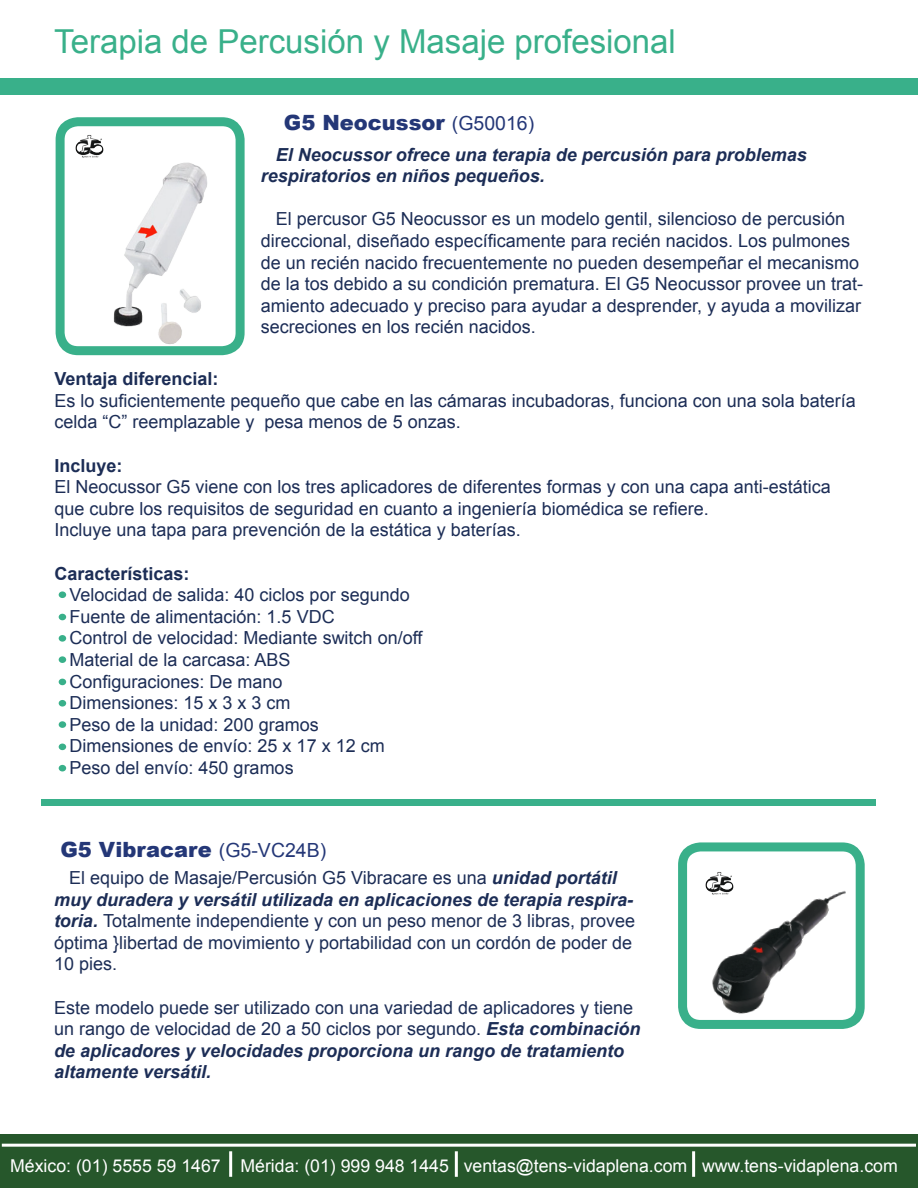
<style>
.page{position:relative;width:918px;height:1188px;background:#fff}
.page>*{position:absolute;margin:0;border:0;box-sizing:border-box;transform-origin:0 0}
.t1{font:33px "Arial";color:#39b08a}
.t2{font:900 21px "Arial";color:#243777}
.t3{font:18px/21.6px "Arial";color:#1c2d56}
.t4{font:italic 700 18px/21.6px "Arial";color:#1c2d56}
.t5{font:700 18px "Arial";color:#1c2d56}
.t6{font:17.7px "Arial";color:#fff}
.s1{font-weight:400;font-size:19.5px}
.s2{font-weight:700;font-style:italic}
</style>
<div class="page">
<div style="left:0;top:78px;width:918px;height:16px;background:#39b08a"></div>
<div style="left:0;top:1134px;width:918px;height:54px;background:#26572b"></div>
<hr style="left:229px;top:1151px;width:3px;height:26px;background:#fff">
<hr style="left:455px;top:1151px;width:3px;height:26px;background:#fff">
<hr style="left:692px;top:1151px;width:3px;height:26px;background:#fff">
<hr style="left:2px;top:1144px;width:914px;height:3px;background:#fff">
<div style="left:678px;top:842px;width:187px;height:187px;border:9px solid #39b08a;border-radius:18px"></div>
<div style="left:59px;top:591px;width:7px;height:7px;background:#39b08a;border-radius:50%"></div>
<div style="left:59px;top:656px;width:7px;height:7px;background:#39b08a;border-radius:50%"></div>
<div style="left:59px;top:721px;width:7px;height:7px;background:#39b08a;border-radius:50%"></div>
<div style="left:59px;top:614px;width:7px;height:6px;background:#39b08a;border-radius:50%"></div>
<div style="left:59px;top:679px;width:7px;height:6px;background:#39b08a;border-radius:50%"></div>
<div style="left:59px;top:744px;width:7px;height:6px;background:#39b08a;border-radius:50%"></div>
<div style="left:59px;top:635px;width:7px;height:7px;background:#39b08a;border-radius:50%"></div>
<div style="left:59px;top:700px;width:7px;height:7px;background:#39b08a;border-radius:50%"></div>
<div style="left:59px;top:765px;width:7px;height:6px;background:#39b08a;border-radius:50%"></div>
<div style="left:56px;top:117px;width:189px;height:238px;border:9px solid #39b08a;border-radius:18px"></div>
<img style="left:696px;top:885px;width:169px;height:137px">
<img style="left:108px;top:162px;width:104px;height:188px">
<img style="left:703px;top:872px;width:31px;height:24px">
<img style="left:75px;top:135px;width:29px;height:23px">
<div style="left:42px;top:799px;width:834px;height:7px;background:#39b08a"></div>
<h1 class="t1" style="left:54px;top:20px;width:623px">Terapia de Percusión y Masaje profesional</h1>
<p class="t2" style="left:284px;top:107px;width:252px">G5 Neocussor <span class="s1">(G50016)</span></p>
<p class="t4" style="left:261px;top:144px;width:548px;text-indent:15px">El Neocussor ofrece una terapia de percusión para problemas respiratorios en niños pequeños.</p>
<p class="t3" style="left:261px;top:209px;width:604px;text-indent:15px">El percusor G5 Neocussor es un modelo gentil, silencioso de percusión direccional, diseñado específicamente para recién nacidos. Los pulmones de un recién nacido frecuentemente no pueden desempeñar el mecanismo de la tos debido a su condición prematura. El G5 Neocussor provee un trat&shy;amiento adecuado y preciso para ayudar a desprender, y ayuda a movilizar secreciones en los recién nacidos.</p>
<p class="t5" style="left:55px;top:367px;width:166px">Ventaja diferencial:</p>
<p class="t3" style="left:55px;top:390px;width:803px">Es lo suficientemente pequeño que cabe en las cámaras incubadoras, funciona con una sola batería celda “C” reemplazable y pesa menos de 5 onzas.</p>
<p class="t5" style="left:55px;top:453px;width:70px">Incluye:</p>
<p class="t3" style="left:55px;top:476px;width:778px">El Neocussor G5 viene con los tres aplicadores de diferentes formas y con una capa anti-estática que cubre los requisitos de seguridad en cuanto a ingeniería biomédica se refiere.<br>Incluye una tapa para prevención de la estática y baterías.</p>
<p class="t5" style="left:55px;top:561px;width:137px">Características:</p>
<p class="t3" style="left:70px;top:584px;width:354px">Velocidad de salida: 40 ciclos por segundo<br>Fuente de alimentación: 1.5 VDC<br>Control de velocidad: Mediante switch on/off<br>Material de la carcasa: ABS<br>Configuraciones: De mano<br>Dimensiones: 15 x 3 x 3 cm<br>Peso de la unidad: 200 gramos<br>Dimensiones de envío: 25 x 17 x 12 cm<br>Peso del envío: 450 gramos</p>
<p class="t2" style="left:60px;top:835px;width:267px">G5 Vibracare <span class="s1">(G5-VC24B)</span></p>
<p class="t3" style="left:54px;top:867px;width:583px;text-indent:15px">El equipo de Masaje/Percusión G5 Vibracare es una <span class="s2">unidad portátil muy duradera y versátil utilizada en aplicaciones de terapia respira&shy;toria.</span> Totalmente independiente y con un peso menor de 3 libras, provee óptima }libertad de movimiento y portabilidad con un cordón de poder de 10 pies.</p>
<p class="t3" style="left:54px;top:997px;width:588px">Este modelo puede ser utilizado con una variedad de aplicadores y tiene un rango de velocidad de 20 a 50 ciclos por segundo. <span class="s2">Esta combinación de aplicadores y velocidades proporciona un rango de tratamiento altamente versátil.</span></p>
<p class="t6" style="left:10px;top:1155px;width:889px">México: (01) 5555 59 1467 Mérida: (01) 999 948 1445 ventas@tens-vidaplena.com www.tens-vidaplena.com</p>
</div>
